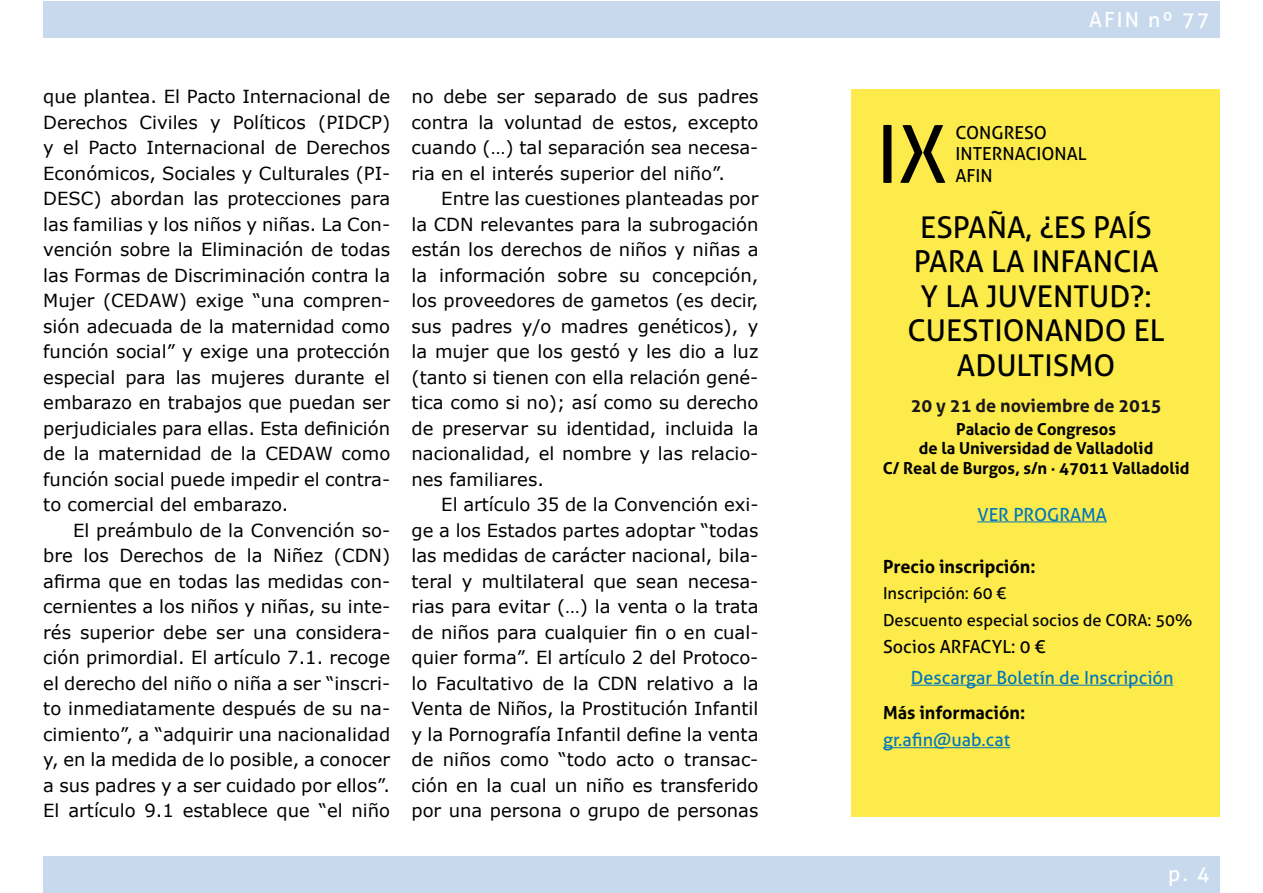
<style>
.page{position:relative;width:1263px;height:893px;background:#fff}
.page>*{position:absolute;margin:0;border:0;box-sizing:border-box;transform-origin:0 0}
.t1{font:79.95px "Aller";color:#000}
.t2{font:30px/34.5px "Aller";color:#000}
.t3{font:21px "Aller";letter-spacing:.1em;color:#fff}
.t4{font:18px/25.5px "Verdana";color:#000;text-align:justify}
.t5{font:18px "Aller";color:#0076bd}
.t6{font:18px/21.6px "Aller";color:#000}
.t7{font:700 18px "Aller";color:#000}
.t8{font:700 18px "Aller";color:#1a171b}
.t9{font:700 16.5px/19.5px "Aller";color:#000;text-align:center}
.t10{font:16.5px/27px "Aller";color:#000}
</style>
<div class="page">
<div style="left:43px;top:1px;width:1177px;height:37px;background:#c8d9ee"></div>
<div style="left:43px;top:856px;width:1177px;height:37px;background:#c8d9ee"></div>
<div style="left:851px;top:89px;width:369px;height:727px;background:#fceb4a"></div>
<hr style="left:977px;top:521px;width:130px;height:1px;background:#0076bd">
<hr style="left:911px;top:685px;width:262px;height:1px;background:#0076bd">
<hr style="left:883px;top:747px;width:127px;height:1px;background:#0076bd">
<p class="t4" style="left:43px;top:84px;width:348px">que plantea. El Pacto Internacional de Derechos Civiles y Políticos (PIDCP) y el Pacto Internacional de Derechos Económicos, Sociales y Culturales (PI-DESC) abordan las protecciones para las familias y los niños y niñas. La Con&shy;vención sobre la Eliminación de todas las Formas de Discriminación contra la Mujer (CEDAW) exige “una compren&shy;sión adecuada de la maternidad como función social” y exige una protección especial para las mujeres durante el embarazo en trabajos que puedan ser perjudiciales para ellas. Esta definición de la maternidad de la CEDAW como función social puede impedir el contra&shy;to comercial del embarazo.</p>
<p class="t4" style="left:43px;top:517px;width:348px;text-indent:30px">El preámbulo de la Convención so&shy;bre los Derechos de la Niñez (CDN) afirma que en todas las medidas con&shy;cernientes a los niños y niñas, su inte&shy;rés superior debe ser una considera&shy;ción primordial. El artículo 7.1. recoge el derecho del niño o niña a ser “inscri&shy;to inmediatamente después de su na&shy;cimiento”, a “adquirir una nacionalidad y, en la medida de lo posible, a conocer a sus padres y a ser cuidado por ellos”.<br>El artículo 9.1 establece que “el niño</p>
<p class="t4" style="left:411px;top:84px;width:348px">no debe ser separado de sus padres contra la voluntad de estos, excepto cuando (…) tal separación sea necesa&shy;ria en el interés superior del niño”.</p>
<p class="t4" style="left:411px;top:186px;width:348px;text-indent:30px">Entre las cuestiones planteadas por la CDN relevantes para la subrogación están los derechos de niños y niñas a la información sobre su concepción, los proveedores de gametos (es decir, sus padres y/o madres genéticos), y la mujer que los gestó y les dio a luz (tanto si tienen con ella relación gené&shy;tica como si no); así como su derecho de preservar su identidad, incluida la nacionalidad, el nombre y las relacio&shy;nes familiares.</p>
<p class="t4" style="left:411px;top:492px;width:348px;text-indent:30px">El artículo 35 de la Convención exi&shy;ge a los Estados partes adoptar “todas las medidas de carácter nacional, bila&shy;teral y multilateral que sean necesa&shy;rias para evitar (…) la venta o la trata de niños para cualquier fin o en cual&shy;quier forma”. El artículo 2 del Protoco&shy;lo Facultativo de la CDN relativo a la Venta de Niños, la Prostitución Infantil y la Pornografía Infantil define la venta de niños como “todo acto o transac&shy;ción en la cual un niño es transferido por una persona o grupo de personas</p>
<p class="t3" style="left:1089px;top:7px;width:122px">AFIN nº 77</p>
<h1 class="t1" style="left:876px;top:106px;width:72px">IX</h1>
<p class="t6" style="left:955px;top:121px;width:133px">CONGRESO<br>INTERNACIONAL</p>
<p class="t6" style="left:955px;top:165px;width:39px">AFIN</p>
<h2 class="t2" style="left:914px;top:210px;width:237px">España, ¿es país para</h2>
<h2 class="t2" style="left:920px;top:244px;width:128px;text-indent:71px">la infancia y la juvent</h2>
<h2 class="t2" style="left:1089px;top:279px;width:64px">ud?:</h2>
<h2 class="t2" style="left:907px;top:313px;width:58px">Cuestionando</h2>
<h2 class="t2" style="left:1134px;top:313px;width:15px">el</h2>
<h2 class="t2" style="left:957px;top:348px;width:77px">adultismo</h2>
<p class="t8" style="left:911px;top:395px;width:252px">20 y 21 de noviembre de 2015</p>
<p class="t9" style="left:883px;top:419px;width:308px">Palacio de Congresos<br>de la Universidad de Valladolid<br>C/ Real de Burgos, s/n · 47011 Valladolid</p>
<p class="t5" style="left:977px;top:503px;width:131px">VER PROGRAMA</p>
<p class="t7" style="left:883px;top:556px;width:154px">Precio inscripción:</p>
<p class="t10" style="left:883px;top:579px;width:311px">Inscripción: 60 €<br>Descuento especial socios de CORA: 50%</p>
<p class="t6" style="left:883px;top:635px;width:164px">Socios ARFACYL: 0 €</p>
<p class="t5" style="left:911px;top:666px;width:264px">Descargar Boletín de Inscripción</p>
<p class="t7" style="left:883px;top:702px;width:144px">Más información:</p>
<p class="t5" style="left:883px;top:729px;width:129px">gr.afin@uab.cat</p>
<p class="t3" style="left:1168px;top:861px;width:43px">p. 4</p>
</div>
